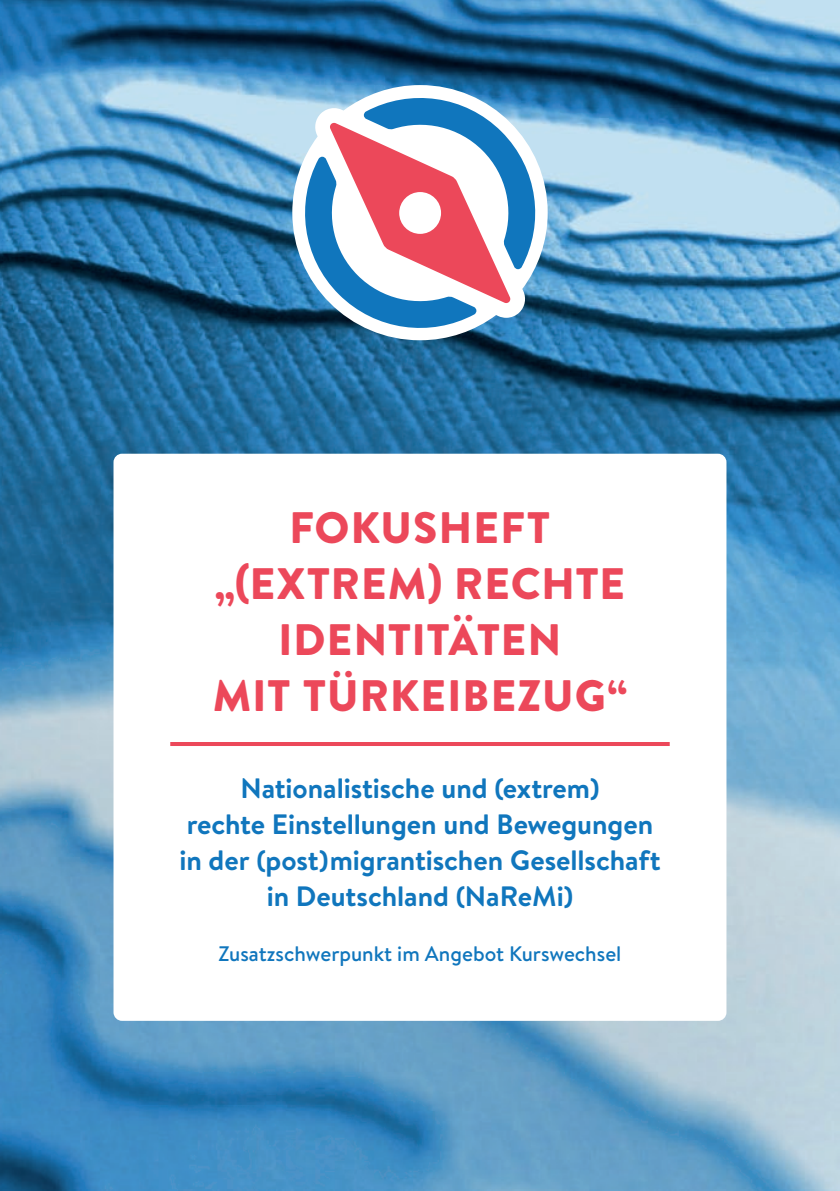
<style>
.page{position:relative;width:840px;height:1191px;background:#fff}
.page>*{position:absolute;margin:0;border:0;box-sizing:border-box;transform-origin:0 0}
.t1{font:900 44px/56px "Brandon Text";letter-spacing:.025em;color:#ec485a;text-align:center}
.t2{font:700 28px/36px "Brandon Text";letter-spacing:-.005em;color:#1076bd;text-align:center}
.t3{font:500 21px "Brandon Text";color:#1076bd}
</style>
<div class="page">
<img style="left:0;top:0;width:839px;height:1191px">
<svg style="left:292px;top:85px;width:255px;height:255px;background:#6098bd"></svg>
<svg style="left:295px;top:88px;width:249px;height:250px"></svg>
<div style="left:113px;top:454px;width:613px;height:566px;background:#fff;border-radius:9px"></div>
<hr style="left:170px;top:742px;width:499px;height:4px;background:#ec485a">
<h1 class="t1" style="left:213px;top:498px;width:416px">FOKUSHEFT „(EXTREM) RECHTE<br>IDENTITÄTEN<br>MIT TÜRKEIBEZUG“</h1>
<p class="t2" style="left:179px;top:769px;width:482px">Nationalistische und (extrem)<br>rechte Einstellungen und Bewegungen in der (post)migrantischen Gesellschaft in Deutschland (NaReMi)</p>
<p class="t3" style="left:218px;top:939px;width:404px">Zusatzschwerpunkt im Angebot Kurswechsel</p>
</div>
